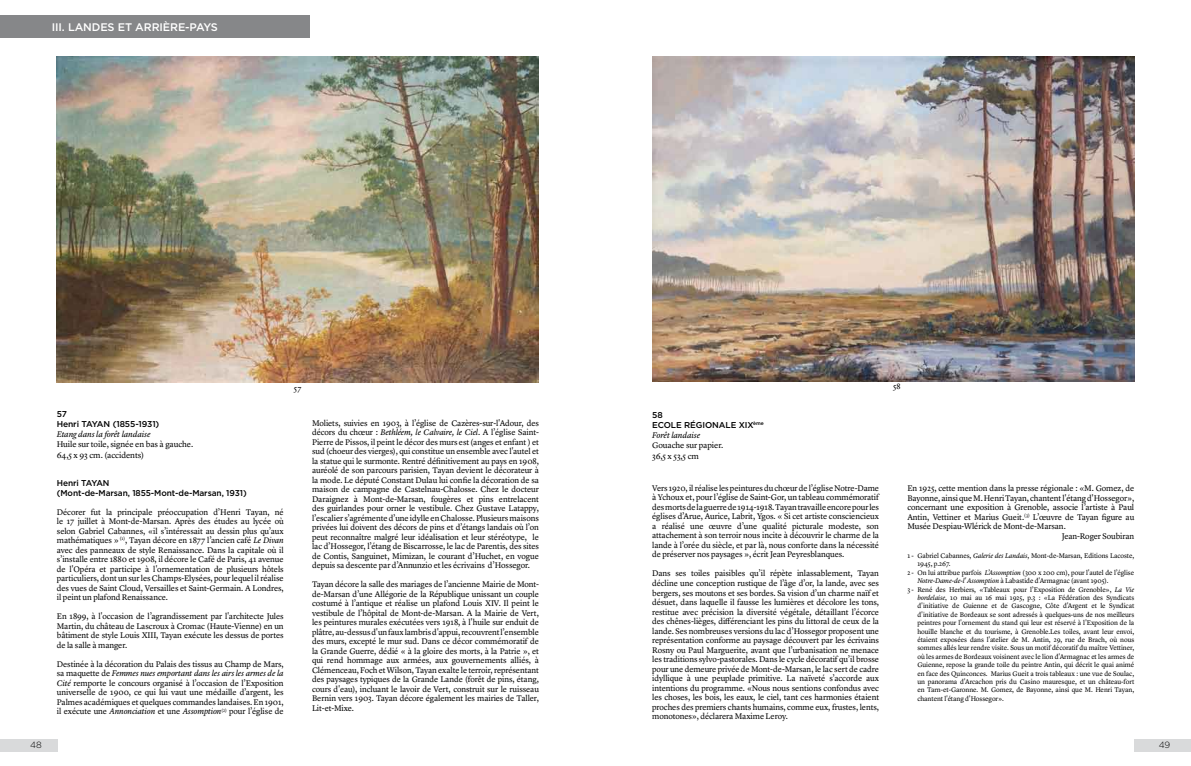
<style>
.page{position:relative;width:1191px;height:766px;background:#fff}
.page>*{position:absolute;margin:0;border:0;box-sizing:border-box;transform-origin:0 0}
.t1{font:500 11px "Gotham";color:#fff}
.t2{font:300 9px "Gotham";color:#000}
.t3{font:8.5px/9.5px "Lyon Text";letter-spacing:-.01em;color:#000;text-align:justify}
.t4{font:500 8.5px/10.2px "Gotham";letter-spacing:-.01em;color:#000}
.t5{font:italic 8.5px "Lyon Text";letter-spacing:-.015em;color:#000}
.t6{font:8px "Lyon Text";color:#000}
.t7{font:7px "Lyon Text";letter-spacing:-.01em;color:#000}
.s1{font-style:italic}
</style>
<div class="page">
<img style="left:57px;top:57px;width:482px;height:326px">
<div style="left:0;top:738px;width:57px;height:13px;background:#d9dadb"></div>
<div style="left:0;top:15px;width:309px;height:23px;background:#868789"></div>
<div style="left:1134px;top:738px;width:57px;height:13px;background:#d9dadb"></div>
<img style="left:652px;top:57px;width:482px;height:324px">
<p class="t1" style="left:52px;top:20px;width:25px">Iii. landes</p>
<p class="t1" style="left:118px;top:20px;width:26px">et arri</p>
<p class="t1" style="left:163px;top:20px;width:35px">ère-pays</p>
<p class="t2" style="left:30px;top:739px;width:13px">48</p>
<p class="t4" style="left:57px;top:408px;width:104px">57<br>H enri TAYAN (1855-1931)</p>
<p class="t5" style="left:57px;top:427px;width:95px">Etang dans la forêt landaise</p>
<p class="t3" style="left:57px;top:438px;width:138px;line-height:10.2px">Huile sur toile, signée en bas à gauche.<br>64,5 x 93 cm. (accidents)</p>
<p class="t4" style="left:57px;top:478px;width:191px;line-height:9.5px">Henri TAYAN<br>(Mont-de-Marsan, 1855-Mont-de-Marsan, 1931)</p>
<p class="t3" style="left:57px;top:506px;width:228px">Décorer fut la principale préoccupation d’Henri Tayan, né le 17 juillet à Mont-de-Marsan. Après des études au lycée où selon Gabriel Cabannes, «il s’intéressait au dessin plus qu’aux mathématiques » <sup>(1)</sup>, Tayan décore en 1877 l’ancien café <span class="s1">Le Divan </span>avec des panneaux de style Renaissance. Dans la capitale où il s’installe entre 1880 et 1908, il décore le Café de Paris, 41 avenue de l'Opéra et participe à l'ornementation de plusieurs hôtels particuliers, dont un sur les Champs-Elysées, pour lequel il réalise des vues de Saint Cloud, Versailles et Saint-Germain. A Londres, il peint un plafond Renaissance.</p>
<p class="t3" style="left:57px;top:611px;width:228px">En 1899, à l'occasion de l’agrandissement par l'architecte Jules Martin, du château de Lascroux à Cromac (Haute-Vienne) en un bâtiment de style Louis XIII, Tayan exécute les dessus de portes de la salle à manger.</p>
<p class="t3" style="left:57px;top:658px;width:228px">Destinée à la décoration du Palais des tissus au Champ de Mars, sa maquette de <span class="s1">Femmes nues emportant dans les airs les armes de la Cité</span> remporte le concours organisé à l’occasion de l’Exposition universelle de 1900, ce qui lui vaut une médaille d’argent, les Palmes académiques et quelques commandes landaises. En 1901, il exécute une <span class="s1">Annonciation</span> et une <span class="s1">Assomption</span><sup>(2)</sup> pour l’église de</p>
<p class="t6" style="left:294px;top:382px;width:9px">57</p>
<p class="t3" style="left:312px;top:417px;width:228px">Moliets, suivies en 1903, à l’église de Cazères-sur-l'Adour, des décors du chœur : <span class="s1">Bethléem, le Calvaire, le Ciel</span>. A l’église Saint-Pierre de Pissos, il peint le décor des murs est (anges et enfant ) et sud (choeur des vierges), qui constitue un ensemble avec l'autel et la statue qui le surmonte. Rentré définitivement au pays en 1908, auréolé de son parcours parisien, Tayan devient le décorateur à la mode. Le député Constant Dulau lui confie la décoration de sa maison de campagne de Castelnau-Chalosse. Chez le docteur Daraignez à Mont-de-Marsan, fougères et pins entrelacent des guirlandes pour orner le vestibule. Chez Gustave Latappy, l’escalier s’agrémente d’une idylle en Chalosse. Plusieurs maisons privées lui doivent des décors de pins et d’étangs landais où l’on peut reconnaître malgré leur idéalisation et leur stéréotype, le lac d’Hossegor, l’étang de Biscarrosse, le lac de Parentis, des sites de Contis, Sanguinet, Mimizan, le courant d’Huchet, en vogue depuis sa descente par d’Annunzio et les écrivains d’Hossegor.</p>
<p class="t3" style="left:312px;top:579px;width:228px">Tayan décore la salle des mariages de l’ancienne Mairie de Mont&shy;de-Marsan d’une Allégorie de la République unissant un couple costumé à l’antique et réalise un plafond Louis XIV. Il peint le vestibule de l’hôpital de Mont-de-Marsan. A la Mairie de Vert, les peintures murales exécutées vers 1918, à l'huile sur enduit de plâtre, au-dessus d'un faux lambris d'appui, recouvrent l’ensemble des murs, excepté le mur sud. Dans ce décor commémoratif de la Grande Guerre, dédié « à la gloire des morts, à la Patrie », et qui rend hommage aux armées, aux gouvernements alliés, à Clémenceau, Foch et Wilson, Tayan exalte le terroir, représentant des paysages typiques de la Grande Lande (forêt de pins, étang, cours d'eau), incluant le lavoir de Vert, construit sur le ruisseau Bernin vers 1903. Tayan décore également les mairies de Taller, Lit-et-Mixe.</p>
<p class="t4" style="left:652px;top:409px;width:113px">58<br>ECOLE RÉG IONALE XIX<sup>ème</sup></p>
<p class="t5" style="left:652px;top:428px;width:49px">Forêt landaise</p>
<p class="t3" style="left:652px;top:439px;width:73px;line-height:10.2px">Gouache sur papier.<br>36,5 x 53,5 cm</p>
<p class="t3" style="left:652px;top:482px;width:228px">Vers 1920, il réalise les peintures du chœur de l’église Notre-Dame à Ychoux et, pour l’église de Saint-Gor, un tableau commémoratif des morts de la guerre de 1914-1918. Tayan travaille encore pour les églises d’Arue, Aurice, Labrit, Ygos. « Si cet artiste consciencieux a réalisé une œuvre d’une qualité picturale modeste, son attachement à son terroir nous incite à découvrir le charme de la lande à l’orée du siècle, et par là, nous conforte dans la nécessité de préserver nos paysages », écrit Jean Peyresblanques.</p>
<p class="t3" style="left:652px;top:568px;width:228px">Dans ses toiles paisibles qu’il répète inlassablement, Tayan décline une conception rustique de l’âge d’or, la lande, avec ses bergers, ses moutons et ses bordes. Sa vision d’un charme naïf et désuet, dans laquelle il fausse les lumières et décolore les tons, restitue avec précision la diversité végétale, détaillant l’écorce des chênes-lièges, différenciant les pins du littoral de ceux de la lande. Ses nombreuses versions du lac d’Hossegor proposent une représentation conforme au paysage découvert par les écrivains Rosny ou Paul Marguerite, avant que l’urbanisation ne menace les traditions sylvo-pastorales. Dans le cycle décoratif qu’il brosse pour une demeure privée de Mont-de-Marsan, le lac sert de cadre idyllique à une peuplade primitive. La naïveté s’accorde aux intentions du programme. «Nous nous sentions confondus avec les choses, les bois, les eaux, le ciel, tant ces harmonies étaient proches des premiers chants humains, comme eux, frustes, lents, monotones», déclarera Maxime Leroy.</p>
<p class="t6" style="left:893px;top:380px;width:9px">58</p>
<p class="t3" style="left:907px;top:482px;width:228px">En 1925, cette mention dans la presse régionale : «M. Gomez, de</p>
<p class="t3" style="left:907px;top:492px;width:228px">Bayonne, ainsi que M. Henri Tayan, chantent l'étang d'Hossegor»,</p>
<p class="t3" style="left:907px;top:501px;width:228px">concernant une exposition à Grenoble, associe l’artiste à Paul</p>
<p class="t3" style="left:907px;top:511px;width:228px">Antin, Vettiner et Marius Gueit.<sup>(3)</sup> L’œuvre de Tayan figure au</p>
<p class="t3" style="left:907px;top:520px;width:160px">Musée Despiau-Wlérick de Mont-de-Marsan.</p>
<p class="t3" style="left:1061px;top:531px;width:74px">Jean-Roger Soubiran</p>
<p class="t7" style="left:907px;top:550px;width:228px">1 - Gabriel Cabannes, <span class="s1">Galerie des Landais</span>, Mont-de-Marsan, Editions Lacoste,</p>
<p class="t7" style="left:917px;top:558px;width:35px">1945, p.267.</p>
<p class="t7" style="left:907px;top:567px;width:228px">2 - On lui attribue parfois <span class="s1">L’Assomption</span> (300 x 200 cm), pour l'autel de l’église</p>
<p class="t7" style="left:917px;top:575px;width:193px"><span class="s1">Notre-Dame-de-l' Assomption</span> à Labastide d'Armagnac (avant 1905).</p>
<p class="t7" style="left:907px;top:583px;width:228px">3 - René des Herbiers, «Tableaux pour l’Exposition de Grenoble», <span class="s1">La Vie</span></p>
<p class="t7" style="left:917px;top:592px;width:218px"><span class="s1">bordelaise</span>, 10 mai au 16 mai 1925, p.3 : «La Fédération des Syndicats</p>
<p class="t7" style="left:917px;top:600px;width:218px">d'initiative de Guienne et de Gascogne, Côte d'Argent et le Syndicat</p>
<p class="t7" style="left:917px;top:609px;width:218px">d'initiative de Bordeaux se sont adressés à quelques-uns de nos meilleurs</p>
<p class="t7" style="left:917px;top:617px;width:218px">peintres pour l'ornement du stand qui leur est réservé à l'Exposition de la</p>
<p class="t7" style="left:917px;top:625px;width:218px">houille blanche et du tourisme, à Grenoble.Les toiles, avant leur envoi,</p>
<p class="t7" style="left:917px;top:634px;width:218px">étaient exposées dans l'atelier de M. Antin, 29, rue de Brach, où nous</p>
<p class="t7" style="left:917px;top:642px;width:218px">sommes allés leur rendre visite. Sous un motif décoratif du maître Vettiner,</p>
<p class="t7" style="left:917px;top:651px;width:218px">où les armes de Bordeaux voisinent avec le lion d'Armagnac et les armes de</p>
<p class="t7" style="left:917px;top:659px;width:218px">Guienne, repose la grande toile du peintre Antin, qui décrit le quai animé</p>
<p class="t7" style="left:917px;top:667px;width:218px">en face des Quinconces. Marius Gueit a trois tableaux : une vue de Soulac,</p>
<p class="t7" style="left:917px;top:676px;width:218px">un panorama d'Arcachon pris du Casino mauresque, et un château-fort</p>
<p class="t7" style="left:917px;top:684px;width:218px">en Tarn-et-Garonne. M. Gomez, de Bayonne, ainsi que M. Henri Tayan,</p>
<p class="t7" style="left:917px;top:693px;width:88px">chantent l'étang d'Hossegor».</p>
<p class="t2" style="left:1158px;top:739px;width:13px">49</p>
</div>
